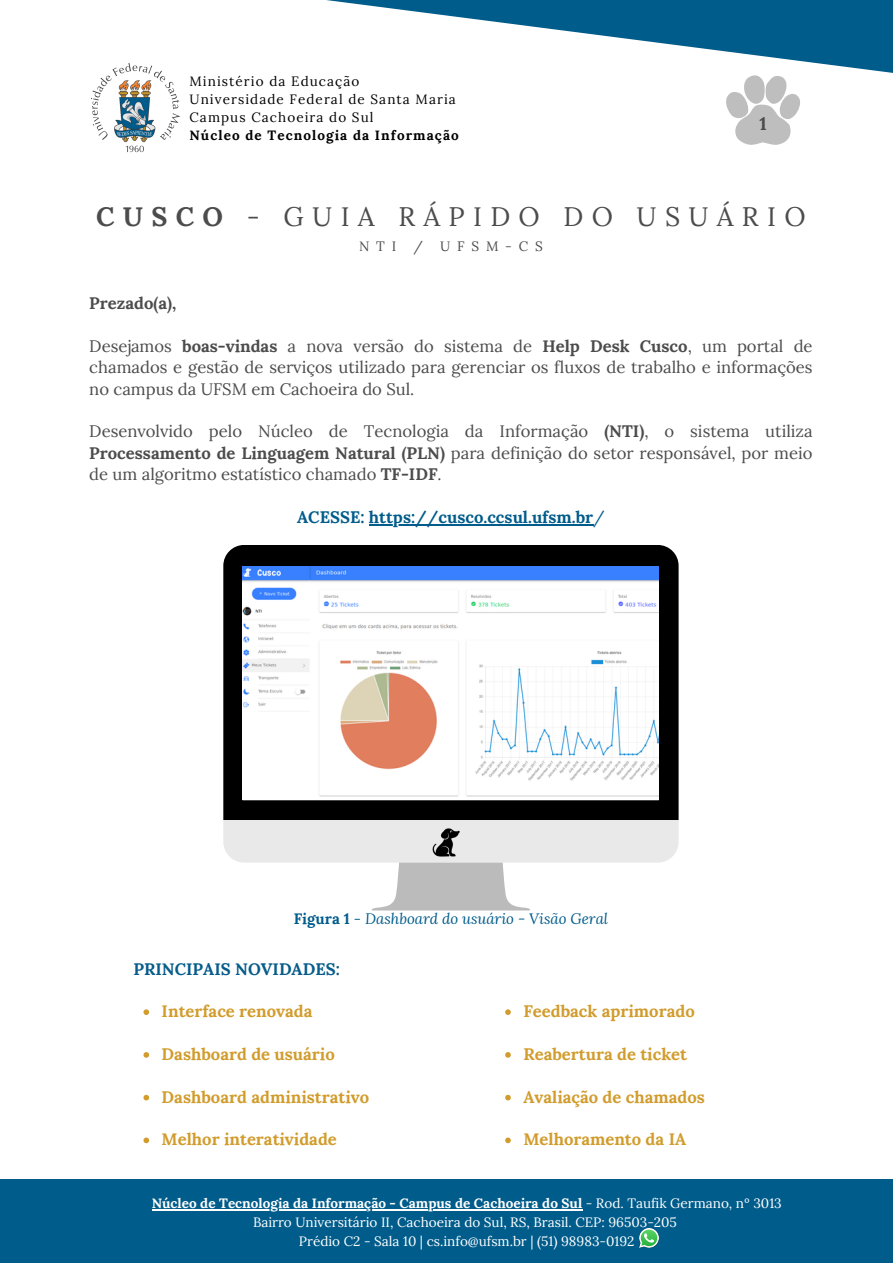
<style>
.page{position:relative;width:893px;height:1264px;background:#fff}
.page>*{position:absolute;margin:0;border:0;box-sizing:border-box;transform-origin:0 0}
.t1{font:26.7px "Lora";letter-spacing:.31em;color:#4c4c4c}
.t2{font:700 18px "Lora";color:#4c4c4c}
.t3{font:16.65px/21.3px "Lora";color:#4c4c4c;text-align:justify}
.t4{font:700 16.65px "Lora";color:#d19c2c}
.t5{font:700 16.65px "Lora";color:#005c8b}
.t6{font:700 16.65px "Lora";color:#065c8a}
.t7{font:700 16.65px "Lora";color:#4c4c4c}
.t8{font:italic 15px "Lora";color:#005c8b}
.t9{font:13.65px "Lora";letter-spacing:.5em;color:#4c4c4c}
.t10{font:13.5px "Lora";color:#fff}
.t11{font:700 13.5px "Lora";color:#fff}
.t12{font:13.5px "Lora";letter-spacing:.08em;color:#000}
.t13{font:700 13.5px "Lora";letter-spacing:.08em;color:#000}
.s1{font-weight:700}
.s2{font-weight:400}
.s3{font-weight:700;font-style:normal}
.s4{font-style:normal}
</style>
<div class="page">
<div style="left:0;top:1179px;width:892px;height:83px;background:#005c8b"></div>
<svg style="left:326px;top:0;width:566px;height:73px"></svg>
<hr style="left:152px;top:1208px;width:430px;height:2px;background:#fff">
<img style="left:639px;top:1228px;width:19px;height:19px">
<img style="left:90px;top:63px;width:90px;height:90px">
<div style="left:223px;top:545px;width:455px;height:275px;background:#000"></div>
<svg style="left:223px;top:820px;width:455px;height:90px"></svg>
<img style="left:242px;top:566px;width:416px;height:234px">
<svg style="left:726px;top:75px;width:74px;height:70px"></svg>
<img style="left:432px;top:828px;width:28px;height:28px">
<hr style="left:369px;top:524px;width:224px;height:1px;background:#005c8b">
<svg style="left:143px;top:1009px;width:6px;height:5px"></svg>
<svg style="left:143px;top:1052px;width:6px;height:5px"></svg>
<svg style="left:143px;top:1094px;width:6px;height:6px"></svg>
<svg style="left:143px;top:1137px;width:6px;height:6px"></svg>
<svg style="left:505px;top:1009px;width:5px;height:5px"></svg>
<svg style="left:505px;top:1052px;width:5px;height:5px"></svg>
<svg style="left:505px;top:1094px;width:5px;height:6px"></svg>
<svg style="left:505px;top:1137px;width:5px;height:6px"></svg>
<p class="t12" style="left:189px;top:73px;width:171px">Ministério da Educação</p>
<p class="t12" style="left:189px;top:91px;width:268px">Universidade Federal de Santa Maria</p>
<p class="t12" style="left:189px;top:109px;width:185px">Campus Cachoeira do Sul</p>
<p class="t13" style="left:189px;top:127px;width:271px">Núcleo de Tecnologia da Informação</p>
<p class="t2" style="left:759px;top:112px;width:9px">1</p>
<p class="t1" style="left:96px;top:199px;width:710px"><span class="s1">CUSCO</span> - GUIA RÁPIDO DO USUÁRIO</p>
<p class="t9" style="left:359px;top:237px;width:39px">NTI</p>
<p class="t9" style="left:413px;top:237px;width:11px">/</p>
<p class="t9" style="left:440px;top:237px;width:104px">UFSM-CS</p>
<p class="t7" style="left:89px;top:292px;width:88px">Prezado(a),</p>
<p class="t3" style="left:89px;top:335px;width:724px">Desejamos <span class="s1">boas-vindas</span> a nova versão do sistema de <span class="s1">Help Desk Cusco</span>, um portal de chamados e gestão de serviços utilizado para gerenciar os fluxos de trabalho e informações no campus da UFSM em Cachoeira do Sul.</p>
<p class="t3" style="left:89px;top:420px;width:724px">Desenvolvido pelo Núcleo de Tecnologia da Informação <span class="s1">(NTI)</span>, o sistema utiliza <span class="s1">Processamento de Linguagem Natural (PLN)</span> para definição do setor responsável, por meio de um algoritmo estatístico chamado <span class="s1">TF-IDF</span>.</p>
<p class="t5" style="left:297px;top:506px;width:309px">ACESSE: https://cusco.ccsul.ufsm.br<span class="s2">/</span></p>
<p class="t8" style="left:294px;top:908px;width:316px"><span class="s3">Figura 1</span> <span class="s4">-</span> Dashboard do usuário - Visão Geral</p>
<p class="t6" style="left:133px;top:957px;width:208px">PRINCIPAIS NOVIDADES:</p>
<p class="t4" style="left:162px;top:1000px;width:152px">Interface renovada</p>
<p class="t4" style="left:162px;top:1043px;width:175px">Dashboard de usuário</p>
<p class="t4" style="left:162px;top:1085px;width:209px">Dashboard administrativo</p>
<p class="t4" style="left:162px;top:1128px;width:177px">Melhor interatividade</p>
<p class="t4" style="left:523px;top:1000px;width:173px">Feedback aprimorado</p>
<p class="t4" style="left:523px;top:1043px;width:165px">Reabertura de ticket</p>
<p class="t4" style="left:523px;top:1085px;width:183px">Avaliação de chamados</p>
<p class="t4" style="left:523px;top:1128px;width:164px">Melhoramento da IA</p>
<p class="t11" style="left:152px;top:1194px;width:631px">Núcleo de Tecnologia da Informação - Campus de Cachoeira do Sul <span class="s2">- Rod. Taufik Germano, nº 3013</span></p>
<p class="t10" style="left:253px;top:1213px;width:425px">Bairro Universitário II, Cachoeira do Sul, RS, Brasil. CEP: 96503-205</p>
<p class="t10" style="left:299px;top:1232px;width:337px">Prédio C2 - Sala 10 | cs.info@ufsm.br | (51) 98983-0192</p>
</div>
